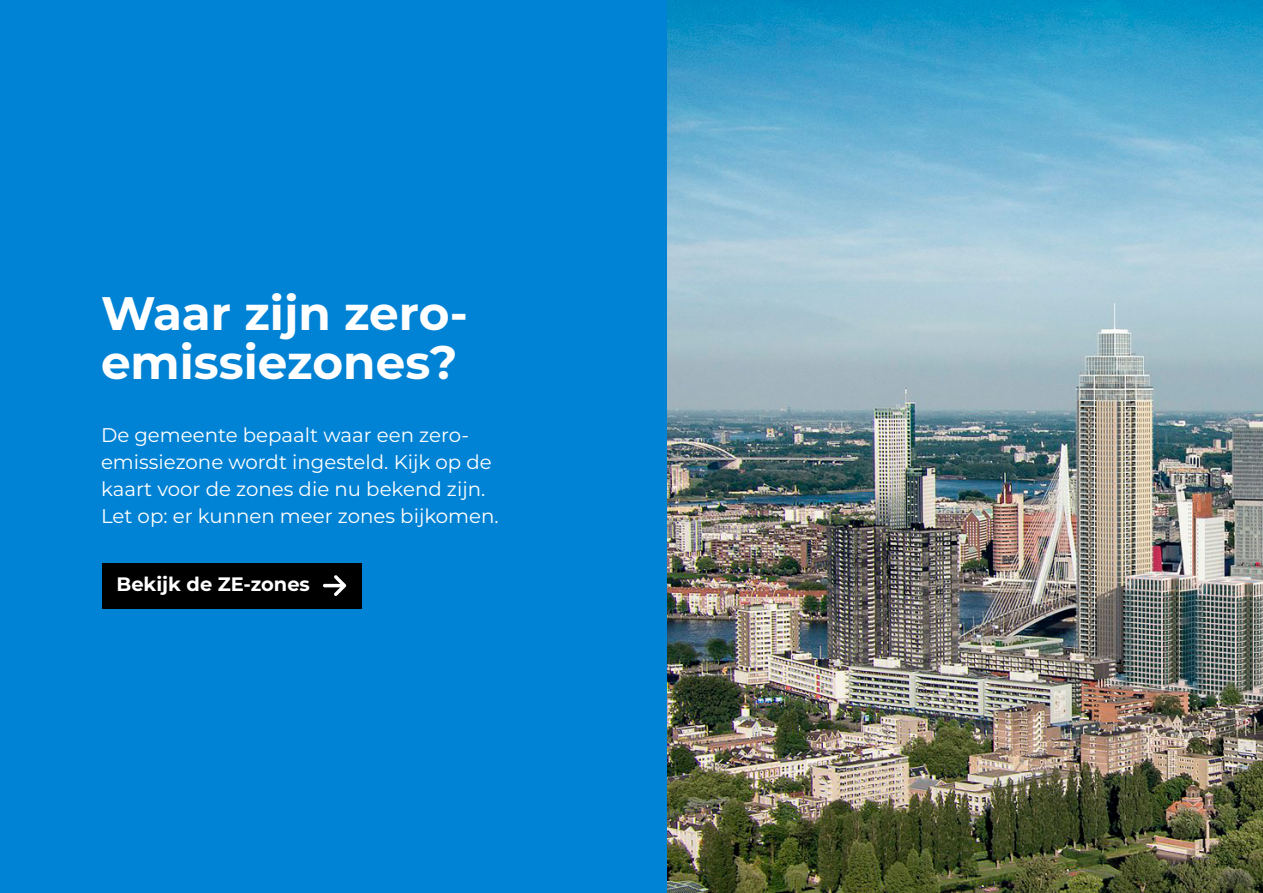
<style>
.page{position:relative;width:1263px;height:893px;background:#fff}
.page>*{position:absolute;margin:0;border:0;box-sizing:border-box;transform-origin:0 0}
.t1{font:700 46.95px/49.3px "Montserrat";color:#fff}
.t2{font:19.8px/27.2px "Montserrat";color:#fff}
.t3{font:700 19.5px "Montserrat";color:#fff}
</style>
<div class="page">
<div style="left:0;top:0;width:668px;height:893px;background:#0083d5"></div>
<img style="left:668px;top:0;width:595px;height:893px">
<div style="left:102px;top:563px;width:259px;height:46px;background:#000"></div>
<svg style="left:323px;top:575px;width:23px;height:21px"></svg>
<h1 class="t1" style="left:101px;top:287px;width:369px">Waar zijn zero&shy;emissiezones?</h1>
<p class="t2" style="left:101px;top:421px;width:399px">De gemeente bepaalt waar een zero&shy;emissiezone wordt ingesteld. Kijk op de kaart voor de zones die nu bekend zijn.<br>Let op: er kunnen meer zones bijkomen.</p>
<p class="t3" style="left:116px;top:571px;width:195px">Bekijk de ZE-zones</p>
</div>
